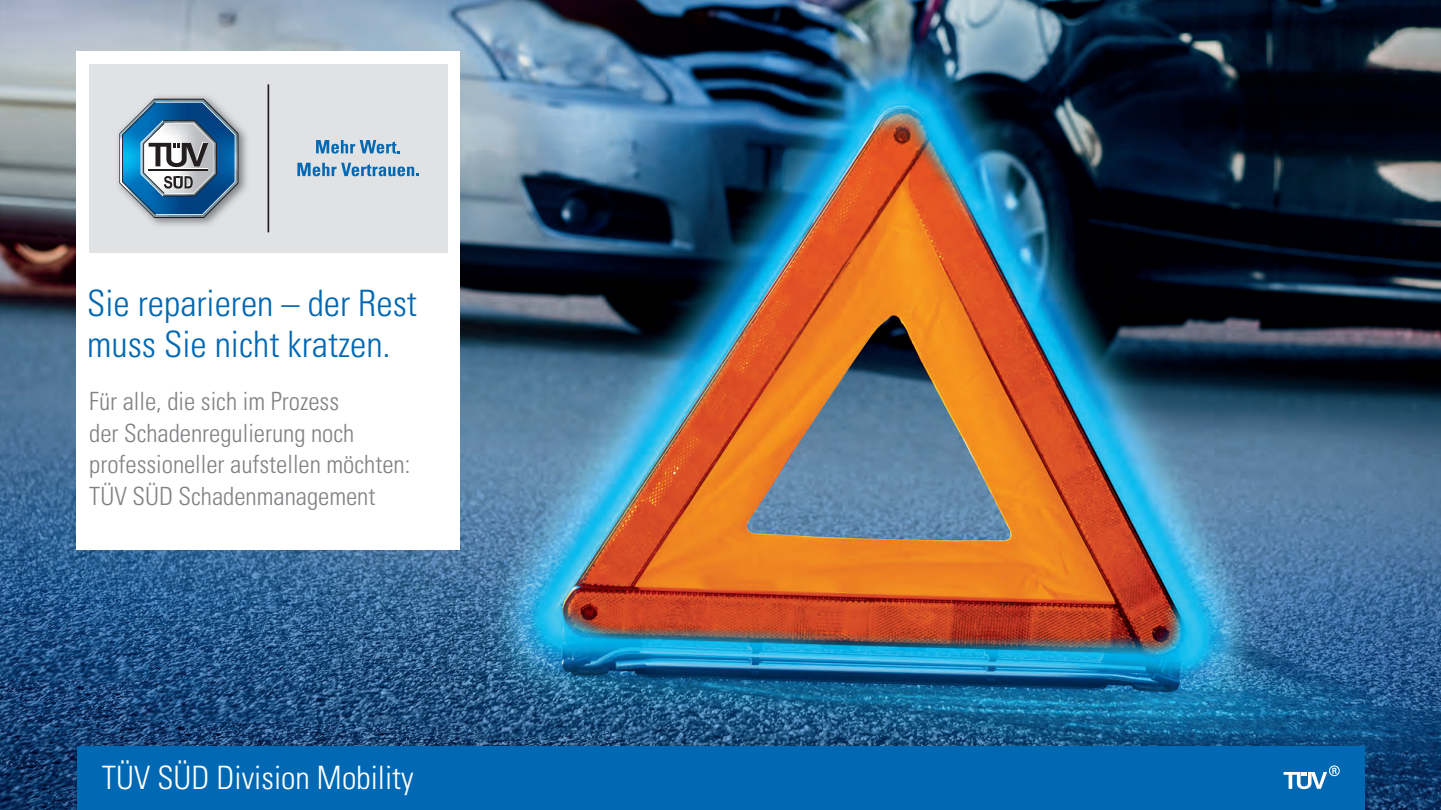
<style>
.page{position:relative;width:1441px;height:810px;background:#fff}
.page>*{position:absolute;margin:0;border:0;box-sizing:border-box;transform-origin:0 0}
.t1{font:36.45px/41px "Univers LTCYR 47 Light Cond";color:#0168b3}
.t2{font:32.25px "Univers LTCYR 47 Light Cond";color:#fff}
.t3{font:25.2px/31.5px "Univers LTCYR 47 Light Cond";color:#808285}
</style>
<div class="page">
<img style="left:0;top:0;width:1440px;height:810px">
<div style="left:77px;top:51px;width:383px;height:498px;background:#fff"></div>
<div style="left:89px;top:64px;width:358px;height:189px;background:#e1e2e4"></div>
<hr style="left:267px;top:84px;width:2px;height:148px;background:#231f20">
<img style="left:118px;top:96px;width:129px;height:130px">
<svg style="left:119px;top:99px;width:119px;height:119px"></svg>
<svg style="left:316px;top:140px;width:84px;height:14px"></svg>
<svg style="left:297px;top:163px;width:121px;height:13px"></svg>
<div style="left:77px;top:747px;width:1286px;height:63px;background:#0168b3"></div>
<svg style="left:1283px;top:765px;width:56px;height:24px"></svg>
<h1 class="t1" style="left:87px;top:280px;width:331px">Sie reparieren – der Rest muss Sie nicht kratzen.</h1>
<p class="t3" style="left:89px;top:384px;width:322px">Für alle, die sich im Prozess<br>der Schadenregulierung noch professioneller aufstellen möchten:<br>TÜV SÜD Schadenmanagement</p>
<p class="t2" style="left:102px;top:756px;width:313px">TÜV SÜD Division Mobility</p>
</div>
